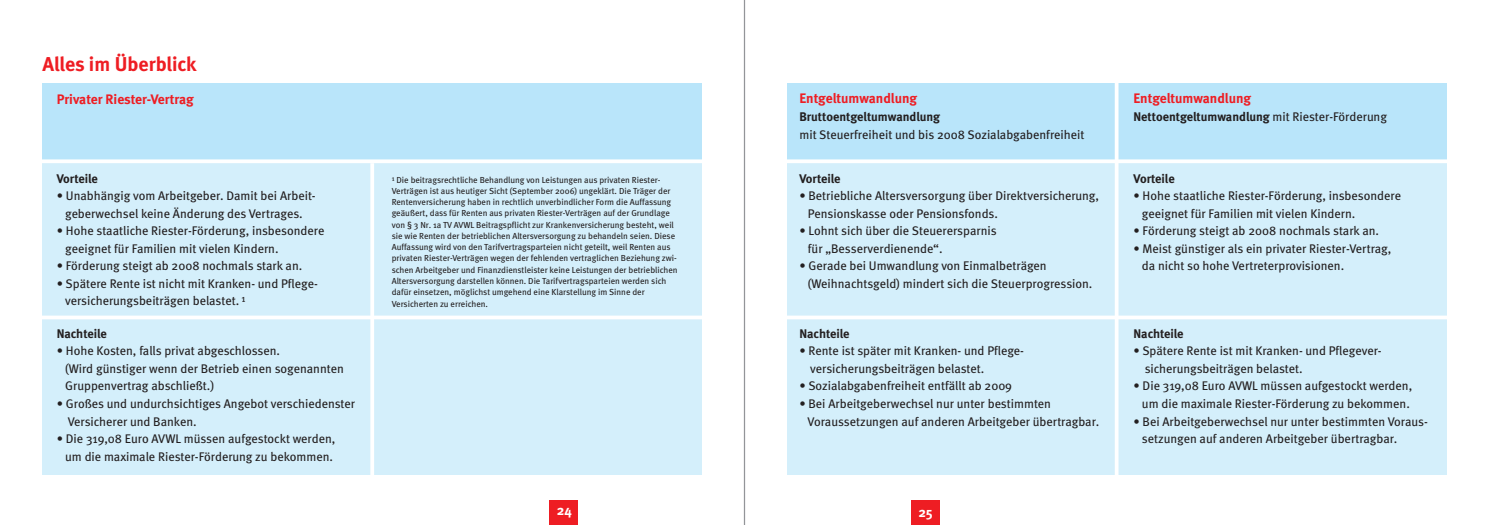
<style>
.page{position:relative;width:1489px;height:525px;background:#fff}
.page>*{position:absolute;margin:0;border:0;box-sizing:border-box;transform-origin:0 0}
.t1{font:700 20px "Meta";color:#ee1d23}
.t2{font:700 13.75px "Meta";color:#ee1d23}
.t3{font:700 13.75px "Meta";color:#fff}
.t4{font:12.5px "Meta";color:#231f20}
.t5{font:700 12.5px "Meta";color:#231f20}
.t6{font:8.75px/11.2px "Meta";color:#231f20}
.s1{font-weight:400}
</style>
<div class="page">
<div style="left:549px;top:500px;width:29px;height:24px;background:#ee1d23"></div>
<hr style="left:743px;top:0;width:1px;height:524px;background:#939598">
<div style="left:911px;top:500px;width:28px;height:24px;background:#ee1d23"></div>
<hr style="left:744px;top:0;width:1px;height:524px;background:#939598">
<div style="left:43px;top:83px;width:659px;height:76px;background:#b9e5fa"></div>
<div style="left:43px;top:162px;width:659px;height:313px;background:#d4effb"></div>
<svg style="left:42px;top:315px;width:660px;height:4px;fill:#fff"></svg>
<svg style="left:42px;top:159px;width:660px;height:4px"></svg>
<div style="left:787px;top:83px;width:659px;height:80px;background:#b9e5fa"></div>
<div style="left:787px;top:162px;width:659px;height:313px;background:#d4effb"></div>
<svg style="left:787px;top:315px;width:660px;height:4px;fill:#fff"></svg>
<svg style="left:787px;top:159px;width:660px;height:4px;fill:#fff"></svg>
<svg style="left:370px;top:163px;width:4px;height:312px"></svg>
<svg style="left:1114px;top:83px;width:4px;height:392px;fill:#fff"></svg>
<p class="t1" style="left:43px;top:52px;width:155px">Alles im Überblick</p>
<p class="t2" style="left:57px;top:91px;width:139px">Privater Riester-Vertrag</p>
<p class="t5" style="left:57px;top:171px;width:43px">Vorteile</p>
<p class="t4" style="left:57px;top:188px;width:260px">• Unabhängig vom Arbeitgeber. Damit bei Arbeit-</p>
<p class="t4" style="left:65px;top:206px;width:239px">geberwechsel keine Änderung des Vertrages.</p>
<p class="t4" style="left:57px;top:223px;width:269px">• Hohe staatliche Riester-Förderung, insbesondere</p>
<p class="t4" style="left:65px;top:241px;width:215px">geeignet für Familien mit vielen Kindern.</p>
<p class="t4" style="left:57px;top:258px;width:247px">• Förderung steigt ab 2008 nochmals stark an.</p>
<p class="t4" style="left:57px;top:276px;width:263px">• Spätere Rente ist nicht mit Kranken- und Pflege-</p>
<p class="t4" style="left:65px;top:293px;width:182px">versicherungsbeiträgen belastet. ¹</p>
<p class="t5" style="left:57px;top:326px;width:52px">Nachteile</p>
<p class="t4" style="left:57px;top:343px;width:225px">• Hohe Kosten, falls privat abgeschlossen.</p>
<p class="t4" style="left:65px;top:361px;width:280px">(Wird günstiger wenn der Betrieb einen sogenannten</p>
<p class="t4" style="left:65px;top:378px;width:150px">Gruppenvertrag abschließt.)</p>
<p class="t4" style="left:57px;top:396px;width:300px">• Großes und undurchsichtiges Angebot verschiedenster</p>
<p class="t4" style="left:68px;top:413px;width:130px">Versicherer und Banken.</p>
<p class="t4" style="left:57px;top:431px;width:280px">• Die 319,08 Euro AVWL müssen aufgestockt werden,</p>
<p class="t4" style="left:65px;top:448px;width:269px">um die maximale Riester-Förderung zu bekommen.</p>
<p class="t6" style="left:392px;top:174px;width:270px">¹ Die beitragsrechtliche Behandlung von Leistungen aus privaten Riester-</p>
<p class="t6" style="left:392px;top:185px;width:287px">Verträgen ist aus heutiger Sicht (September 2006) ungeklärt. Die Träger der Rentenversicherung haben in rechtlich unverbindlicher Form die Auffassung geäußert, dass für Renten aus privaten Riester-Verträgen auf der Grundlage von § 3 Nr. 1a TV AVWL Beitragspflicht zur Krankenversicherung besteht, weil sie wie Renten der betrieblichen Altersversorgung zu behandeln seien. Diese Auffassung wird von den Tarifvertragsparteien nicht geteilt, weil Renten aus privaten Riester-Verträgen wegen der fehlenden vertraglichen Beziehung zwi&shy;schen Arbeitgeber und Finanzdienstleister keine Leistungen der betrieblichen Altersversorgung darstellen können. Die Tarifvertragsparteien werden sich</p>
<p class="t6" style="left:392px;top:286px;width:254px">dafür einsetzen, möglichst umgehend eine Klarstellung im Sinne der</p>
<p class="t6" style="left:392px;top:298px;width:98px">Versicherten zu erreichen.</p>
<p class="t2" style="left:799px;top:90px;width:119px">Entgeltumwandlung</p>
<p class="t5" style="left:799px;top:109px;width:142px">Bruttoentgeltumwandlung</p>
<p class="t4" style="left:799px;top:127px;width:286px">mit Steuerfreiheit und bis 2008 Sozialabgabenfreiheit</p>
<p class="t5" style="left:799px;top:171px;width:43px">Vorteile</p>
<p class="t4" style="left:799px;top:188px;width:301px">• Betriebliche Altersversorgung über Direktversicherung,</p>
<p class="t4" style="left:807px;top:206px;width:192px">Pensionskasse oder Pensionsfonds.</p>
<p class="t4" style="left:799px;top:223px;width:199px">• Lohnt sich über die Steuerersparnis</p>
<p class="t4" style="left:807px;top:241px;width:136px">für „Besserverdienende“.</p>
<p class="t4" style="left:799px;top:258px;width:249px">• Gerade bei Umwandlung von Einmalbeträgen</p>
<p class="t4" style="left:807px;top:276px;width:286px">(Weihnachtsgeld) mindert sich die Steuerprogression.</p>
<p class="t5" style="left:799px;top:326px;width:52px">Nachteile</p>
<p class="t4" style="left:799px;top:343px;width:226px">• Rente ist später mit Kranken- und Pflege-</p>
<p class="t4" style="left:810px;top:361px;width:176px">versicherungsbeiträgen belastet.</p>
<p class="t4" style="left:799px;top:378px;width:214px">• Sozialabgabenfreiheit entfällt ab 2009</p>
<p class="t4" style="left:799px;top:396px;width:253px">• Bei Arbeitgeberwechsel nur unter bestimmten</p>
<p class="t4" style="left:807px;top:413px;width:293px">Voraussetzungen auf anderen Arbeitgeber übertragbar.</p>
<p class="t3" style="left:557px;top:501px;width:16px">24</p>
<p class="t3" style="left:918px;top:503px;width:16px">25</p>
<p class="t2" style="left:1133px;top:90px;width:119px">Entgeltumwandlung</p>
<p class="t5" style="left:1133px;top:109px;width:255px">Nettoentgeltumwandlung <span class="s1">mit Riester-Förderung</span></p>
<p class="t5" style="left:1133px;top:171px;width:43px">Vorteile</p>
<p class="t4" style="left:1133px;top:188px;width:269px">• Hohe staatliche Riester-Förderung, insbesondere</p>
<p class="t4" style="left:1141px;top:206px;width:215px">geeignet für Familien mit vielen Kindern.</p>
<p class="t4" style="left:1133px;top:223px;width:247px">• Förderung steigt ab 2008 nochmals stark an.</p>
<p class="t4" style="left:1133px;top:241px;width:259px">• Meist günstiger als ein privater Riester-Vertrag,</p>
<p class="t4" style="left:1141px;top:258px;width:204px">da nicht so hohe Vertreterprovisionen.</p>
<p class="t5" style="left:1133px;top:326px;width:52px">Nachteile</p>
<p class="t4" style="left:1133px;top:343px;width:250px">• Spätere Rente ist mit Kranken- und Pflegever-</p>
<p class="t4" style="left:1144px;top:361px;width:159px">sicherungsbeiträgen belastet.</p>
<p class="t4" style="left:1133px;top:378px;width:280px">• Die 319,08 Euro AVWL müssen aufgestockt werden,</p>
<p class="t4" style="left:1141px;top:396px;width:269px">um die maximale Riester-Förderung zu bekommen.</p>
<p class="t4" style="left:1133px;top:413px;width:296px">• Bei Arbeitgeberwechsel nur unter bestimmten Voraus-</p>
<p class="t4" style="left:1141px;top:431px;width:257px">setzungen auf anderen Arbeitgeber übertragbar.</p>
</div>
